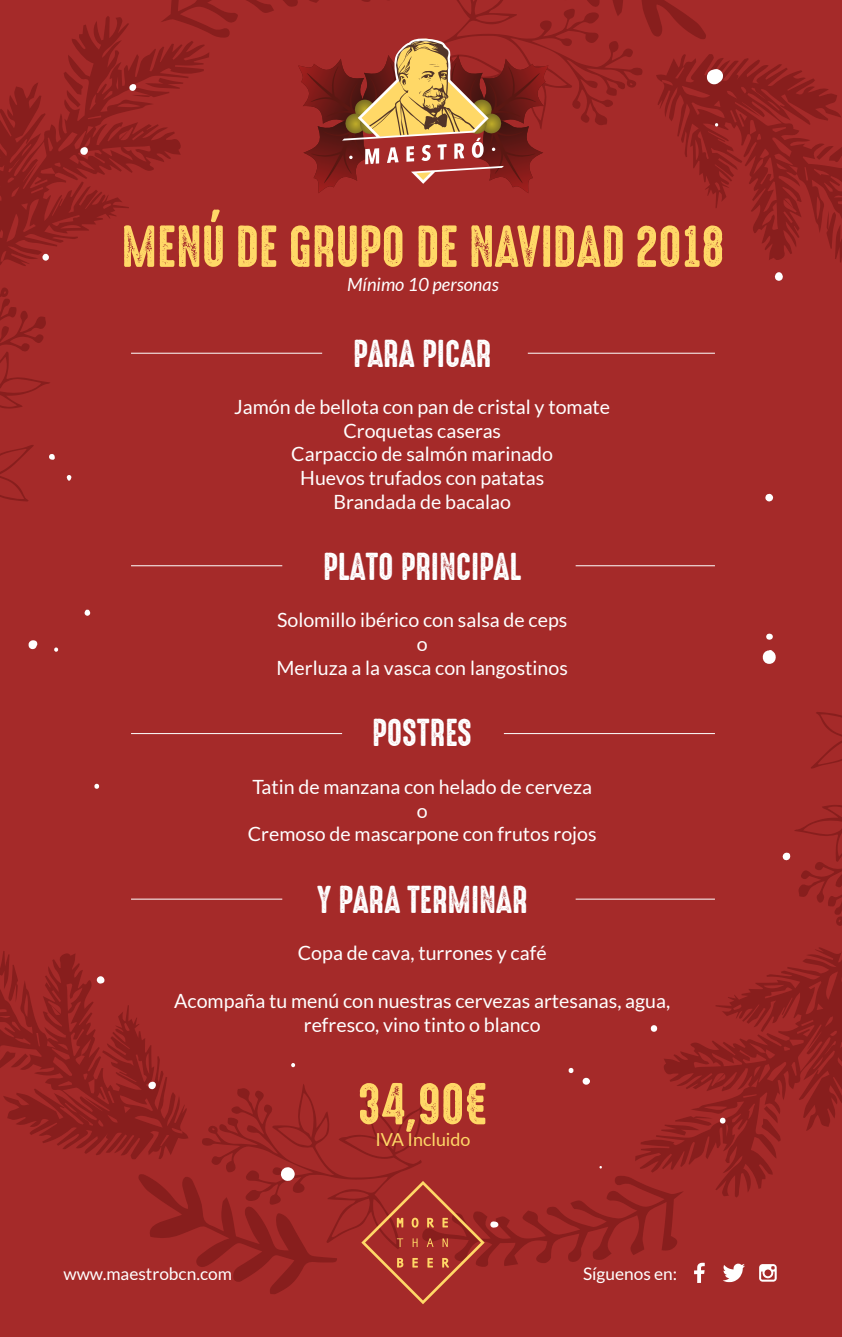
<style>
.page{position:relative;width:842px;height:1337px;background:#a52a29}
.page>*{position:absolute;margin:0;border:0;box-sizing:border-box;transform-origin:0 0}
.t1{font:53.2px "High Voltage Rough";color:#ffd867}
.t2{font:35px "High Voltage Rough";color:#fff}
.t3{font:19.6px/23.8px "Lato";color:#fff;text-align:center}
.t4{font:italic 18.2px "Lato";color:#fff}
.t5{font:18px "Lato";color:#ffd867}
.t6{font:17.2px "Lato";color:#fff}
</style>
<div class="page">
<svg style="left:713px;top:947px;width:129px;height:250px"></svg>
<svg style="left:760px;top:1106px;width:21px;height:35px"></svg>
<svg style="left:0;top:16px;width:129px;height:250px"></svg>
<svg style="left:64px;top:72px;width:20px;height:35px"></svg>
<svg style="left:41px;top:253px;width:9px;height:8px"></svg>
<svg style="left:765px;top:494px;width:8px;height:7px"></svg>
<svg style="left:766px;top:633px;width:7px;height:7px"></svg>
<svg style="left:762px;top:650px;width:14px;height:14px"></svg>
<svg style="left:782px;top:712px;width:60px;height:214px"></svg>
<svg style="left:719px;top:1117px;width:7px;height:6px"></svg>
<svg style="left:80px;top:147px;width:8px;height:8px"></svg>
<svg style="left:0;top:287px;width:55px;height:215px"></svg>
<svg style="left:66px;top:475px;width:6px;height:6px"></svg>
<svg style="left:84px;top:609px;width:7px;height:7px"></svg>
<svg style="left:28px;top:640px;width:10px;height:10px"></svg>
<svg style="left:54px;top:647px;width:5px;height:5px"></svg>
<svg style="left:94px;top:784px;width:6px;height:5px"></svg>
<svg style="left:723px;top:1263px;width:22px;height:19px"></svg>
<svg style="left:759px;top:1264px;width:18px;height:17px"></svg>
<svg style="left:0;top:951px;width:713px;height:353px"></svg>
<hr style="left:504px;top:733px;width:211px;height:1px;background:#fff">
<hr style="left:131px;top:733px;width:211px;height:1px;background:#fff">
<hr style="left:528px;top:353px;width:187px;height:1px;background:#fff">
<hr style="left:131px;top:353px;width:191px;height:1px;background:#fff">
<hr style="left:576px;top:565px;width:139px;height:1px;background:#fff">
<hr style="left:131px;top:565px;width:151px;height:1px;background:#fff">
<hr style="left:576px;top:898px;width:139px;height:1px;background:#fff">
<hr style="left:131px;top:898px;width:151px;height:1px;background:#fff">
<svg style="left:129px;top:0;width:713px;height:281px"></svg>
<h1 class="t1" style="left:121px;top:217px;width:605px">MENÚ DE GRUPO DE NAVIDAD 2018</h1>
<p class="t4" style="left:347px;top:274px;width:153px">Mínimo 10 personas</p>
<h2 class="t2" style="left:353px;top:334px;width:140px">PARA PICAR</h2>
<p class="t3" style="left:234px;top:394px;width:377px">Jamón de bellota con pan de cristal y tomate<br>Croquetas caseras<br>Carpaccio de salmón marinado<br>Huevos trufados con patatas<br>Brandada de bacalao</p>
<h2 class="t2" style="left:323px;top:547px;width:200px">PLATO PRINCIPAL</h2>
<p class="t3" style="left:277px;top:608px;width:293px">Solomillo ibérico con salsa de ceps o<br>Merluza a la vasca con langostinos</p>
<h2 class="t2" style="left:372px;top:713px;width:102px">POSTRES</h2>
<p class="t3" style="left:248px;top:774px;width:350px">Tatin de manzana con helado de cerveza o<br>Cremoso de mascarpone con frutos rojos</p>
<h2 class="t2" style="left:317px;top:880px;width:212px">Y PARA TERMINAR</h2>
<p class="t3" style="left:298px;top:941px;width:250px">Copa de cava, turrones y café</p>
<p class="t3" style="left:174px;top:989px;width:497px">Acompaña tu menú con nuestras cervezas artesanas, agua, refresco, vino tinto o blanco</p>
<h1 class="t1" style="left:358px;top:1075px;width:131px">34,90€</h1>
<p class="t5" style="left:375px;top:1129px;width:97px">IVA Incluido</p>
<p class="t6" style="left:63px;top:1264px;width:170px">www.maestrobcn.com</p>
<p class="t6" style="left:583px;top:1264px;width:96px">Síguenos en:</p>
</div>
